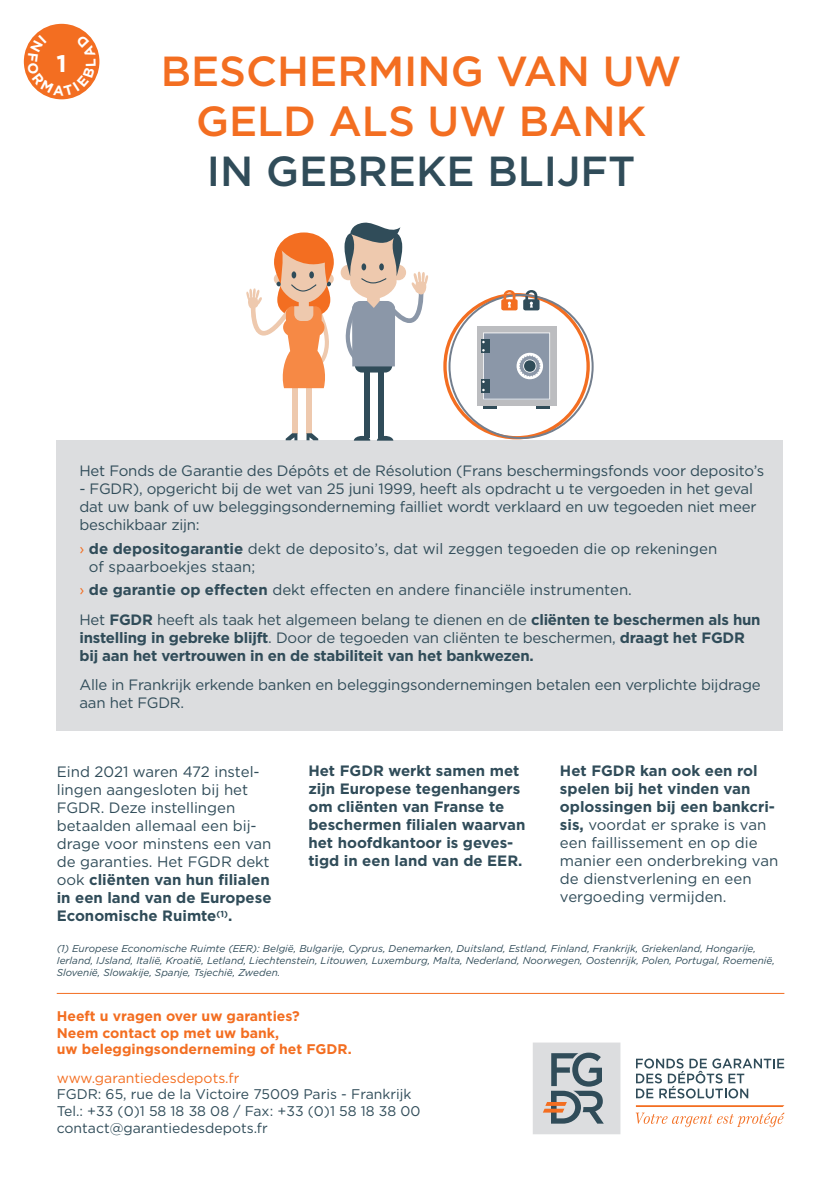
<style>
.page{position:relative;width:840px;height:1191px;background:#fff}
.page>*{position:absolute;margin:0;border:0;box-sizing:border-box;transform-origin:0 0}
.t1{font:500 42px/50px "Gotham HTF";color:#f36e21;text-align:center}
.t2{font:700 24px "Gotham HTF";color:#fff}
.t3{font:15px/18px "Gotham HTF";letter-spacing:-.015em;color:#304c59}
.t4{font:700 15px/18px "Gotham HTF";color:#304c59}
.t5{font:14px "Gotham HTF";color:#304c59}
.t6{font:700 14px/16.8px "Gotham HTF";color:#f36e21}
.t7{font:14px "Gotham HTF";color:#f36e21}
.t8{font:italic 10px/12px "Gotham HTF";color:#304c59}
.s1{color:#304c59}
.s2{color:#f36e21}
.s3{font-weight:700}
.s4{font-weight:400}
</style>
<div class="page">
<div style="left:24px;top:24px;width:75px;height:75px;background:#f36e21;border-radius:50%"></div>
<div style="left:57px;top:441px;width:725px;height:290px;background:#dcdddf"></div>
<hr style="left:57px;top:993px;width:727px;height:1px;background:#f36e21">
<div style="left:483px;top:396px;width:13px;height:13px;background:#304c59"></div>
<div style="left:536px;top:396px;width:13px;height:13px;background:#304c59"></div>
<div style="left:476px;top:326px;width:80px;height:80px;background:#bcbdc0"></div>
<div style="left:480px;top:379px;width:9px;height:13px;background:#304c59"></div>
<div style="left:480px;top:339px;width:9px;height:14px;background:#304c59"></div>
<svg style="left:482px;top:332px;width:67px;height:67px;background:#8f9baa"></svg>
<div style="left:364px;top:369px;width:5px;height:69px;background:#304c59"></div>
<svg style="left:353px;top:436px;width:17px;height:5px"></svg>
<div style="left:377px;top:369px;width:6px;height:69px;background:#304c59"></div>
<svg style="left:376px;top:436px;width:17px;height:5px"></svg>
<svg style="left:340px;top:265px;width:16px;height:15px"></svg>
<div style="left:292px;top:372px;width:5px;height:61px;background:#eec9ae"></div>
<svg style="left:285px;top:433px;width:12px;height:7px"></svg>
<div style="left:306px;top:372px;width:6px;height:61px;background:#eec9ae"></div>
<svg style="left:306px;top:433px;width:12px;height:7px"></svg>
<svg style="left:246px;top:232px;width:87px;height:156px"></svg>
<svg style="left:344px;top:223px;width:84px;height:149px"></svg>
<svg style="left:501px;top:290px;width:16px;height:20px"></svg>
<svg style="left:523px;top:290px;width:16px;height:20px"></svg>
<svg style="left:636px;top:1058px;width:147px;height:40px"></svg>
<svg style="left:533px;top:1042px;width:87px;height:92px;background:#b9bdc0"></svg>
<svg style="left:635px;top:1105px;width:149px;height:22px"></svg>
<svg style="left:27px;top:35px;width:69px;height:61px"></svg>
<p class="t2" style="left:57px;top:49px;width:12px">1</p>
<p class="t1" style="left:161px;top:45px;width:522px">BESCHERMING VAN UW<br>GELD ALS UW BANK<br><span class="s1">IN GEBREKE BLIJFT</span></p>
<p class="t3" style="left:79px;top:461px;width:686px">Het Fonds de Garantie des Dépôts et de Résolution (Frans beschermingsfonds voor deposito’s</p>
<p class="t3" style="left:79px;top:479px;width:678px">- FGDR), opgericht bij de wet van 25 juni 1999, heeft als opdracht u te vergoeden in het geval dat uw bank of uw beleggingsonderneming failliet wordt verklaard en uw tegoeden niet meer beschikbaar zijn:</p>
<p class="t3" style="left:89px;top:539px;width:629px;text-indent:-9px"><span class="s2">›</span> <span class="s3">de depositogarantie</span> dekt de deposito’s, dat wil zeggen tegoeden die op rekeningen of spaarboekjes staan;</p>
<p class="t3" style="left:79px;top:581px;width:553px"><span class="s2">›</span> <span class="s3">de garantie op effecten</span> dekt effecten en andere financiële instrumenten.</p>
<p class="t4" style="left:79px;top:610px;width:682px"><span class="s4">Het</span> FGDR <span class="s4">heeft als taak het algemeen belang te dienen en de</span> cliënten te beschermen als hun instelling in gebreke blijft<span class="s4">. Door de tegoeden van cliënten te beschermen,</span> draagt het FGDR bij aan het vertrouwen in en de stabiliteit van het bankwezen.</p>
<p class="t3" style="left:79px;top:675px;width:682px">Alle in Frankrijk erkende banken en beleggingsondernemingen betalen een verplichte bijdrage aan het FGDR.</p>
<p class="t3" style="left:57px;top:763px;width:216px">Eind 2021 waren 472 instel&shy;lingen aangesloten bij het<br>FGDR. Deze instellingen betaalden allemaal een bij&shy;drage voor minstens een van de garanties. Het FGDR dekt ook <span class="s3">cliënten van hun filialen in een land van de Europese<br>Economische Ruimte</span><sup>(1)</sup><span class="s3">.</span></p>
<p class="t4" style="left:308px;top:761px;width:218px">Het FGDR werkt samen met zijn Europese tegenhangers om cliënten van Franse te beschermen filialen waarvan het hoofdkantoor is geves&shy;tigd in een land van de EER.</p>
<p class="t3" style="left:559px;top:761px;width:220px"><span class="s3">Het FGDR kan ook een rol spelen bij het vinden van oplossingen bij een bankcri&shy;sis,</span> voordat er sprake is van een faillissement en op die manier een onderbreking van de dienstverlening en een vergoeding vermijden.</p>
<p class="t8" style="left:57px;top:942px;width:719px">(1) Europese Economische Ruimte (EER): België, Bulgarije, Cyprus, Denemarken, Duitsland, Estland, Finland, Frankrijk, Griekenland, Hongarije,<br>Ierland, IJsland, Italië, Kroatië, Letland, Liechtenstein, Litouwen, Luxemburg, Malta, Nederland, Noorwegen, Oostenrijk, Polen, Portugal, Roemenië,<br>Slovenië, Slowakije, Spanje, Tsjechië, Zweden.</p>
<p class="t6" style="left:57px;top:1007px;width:296px">Heeft u vragen over uw garanties?<br>Neem contact op met uw bank,<br>uw beleggingsonderneming of het FGDR.</p>
<p class="t7" style="left:57px;top:1069px;width:184px">www.garantiedesdepots.fr</p>
<p class="t5" style="left:57px;top:1086px;width:356px">FGDR: 65, rue de la Victoire 75009 Paris - Frankrijk</p>
<p class="t5" style="left:57px;top:1103px;width:365px">Tel.: +33 (0)1 58 18 38 08 / Fax: +33 (0)1 58 18 38 00</p>
<p class="t5" style="left:57px;top:1120px;width:212px">contact@garantiedesdepots.fr</p>
</div>
